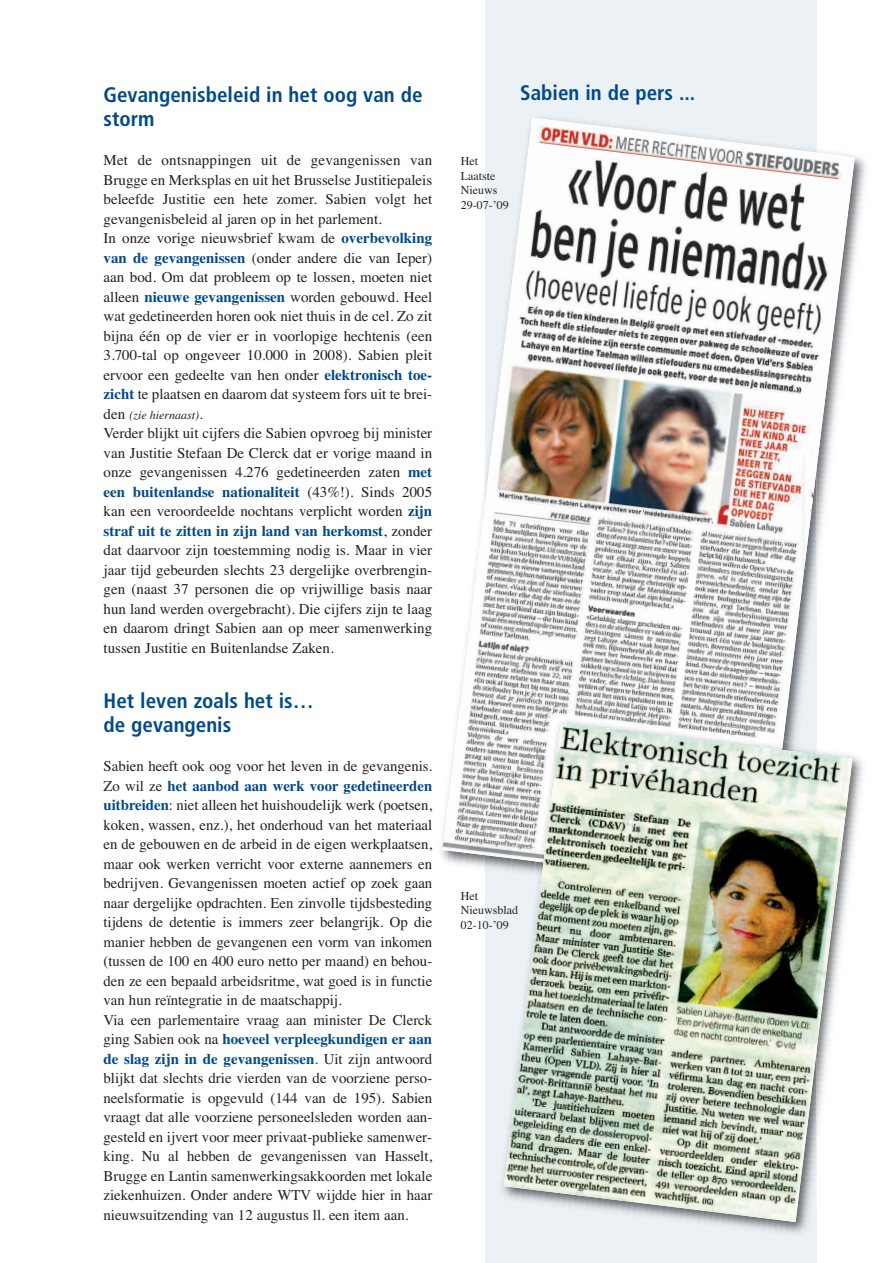
<style>
.page{position:relative;width:893px;height:1263px;background:#fff}
.page>*{position:absolute;margin:0;border:0;box-sizing:border-box;transform-origin:0 0}
.t1{font:700 condensed 21px/24px "Frutiger";color:#00498b}
.t2{font:15px/19.5px "Times";color:#231f20}
.t3{font:12px/14.4px "Times";color:#231f20}
.t4{font:italic 12px "Times";color:#231f20}
.s1{font-weight:700;color:#00498b}
.s2{font-style:normal;font-size:15px}
</style>
<div class="page">
<div style="left:485px;top:0;width:331px;height:1263px;background:#ecf1f5"></div>
<img style="left:855px;top:155px;width:11px;height:100px">
<img style="left:442px;top:118px;width:413px;height:750px">
<img style="left:852px;top:745px;width:11px;height:123px">
<img style="left:494px;top:743px;width:314px;height:490px">
<img style="left:535px;top:713px;width:248px;height:10px">
<img style="left:504px;top:723px;width:348px;height:499px">
<h1 class="t1" style="left:104px;top:85px;width:320px">Gevangenisbeleid in het oog van de storm</h1>
<p class="t2" style="left:104px;top:152px;width:330px">Met de ontsnappingen uit de gevangenissen van Brugge en Merksplas en uit het Brusselse Justitiepaleis beleefde Justitie een hete zomer. Sabien volgt het gevangenisbeleid al jaren op in het parlement.<br>In onze vorige nieuwsbrief kwam de <span class="s1">overbevolking van de gevangenissen</span> (onder andere die van Ieper) aan bod. Om dat probleem op te lossen, moeten niet alleen <span class="s1">nieuwe gevangenissen</span> worden gebouwd. Heel wat gedetineerden horen ook niet thuis in de cel. Zo zit bijna één op de vier er in voorlopige hechtenis (een 3.700-tal op ongeveer 10.000 in 2008). Sabien pleit ervoor een gedeelte van hen onder <span class="s1">elektronisch toe&shy;zicht</span> te plaatsen en daarom dat systeem fors uit te brei-</p>
<p class="t4" style="left:104px;top:410px;width:101px"><span class="s2">den</span> (zie hiernaast)<span class="s2">.</span></p>
<p class="t2" style="left:104px;top:425px;width:330px;text-align:justify">Verder blijkt uit cijfers die Sabien opvroeg bij minister van Justitie Stefaan De Clerck dat er vorige maand in onze gevangenissen 4.276 gedetineerden zaten <span class="s1">met een buitenlandse nationaliteit</span> (43%!). Sinds 2005 kan een veroordeelde nochtans verplicht worden <span class="s1">zijn straf uit te zitten in zijn land van herkomst</span>, zonder dat daarvoor zijn toestemming nodig is. Maar in vier jaar tijd gebeurden slechts 23 dergelijke overbrengin&shy;gen (naast 37 personen die op vrijwillige basis naar hun land werden overgebracht). Die cijfers zijn te laag en daarom dringt Sabien aan op meer samenwerking tussen Justitie en Buitenlandse Zaken.</p>
<h1 class="t1" style="left:104px;top:691px;width:212px">Het leven zoals het is… de gevangenis</h1>
<p class="t2" style="left:104px;top:758px;width:330px">Sabien heeft ook oog voor het leven in de gevangenis.<br>Zo wil ze <span class="s1">het aanbod aan werk voor gedetineerden uitbreiden</span>: niet alleen het huishoudelijk werk (poetsen, koken, wassen, enz.), het onderhoud van het materiaal en de gebouwen en de arbeid in de eigen werkplaatsen, maar ook werken verricht voor externe aannemers en bedrijven. Gevangenissen moeten actief op zoek gaan naar dergelijke opdrachten. Een zinvolle tijdsbesteding tijdens de detentie is immers zeer belangrijk. Op die manier hebben de gevangenen een vorm van inkomen (tussen de 100 en 400 euro netto per maand) en behou&shy;den ze een bepaald arbeidsritme, wat goed is in functie van hun reïntegratie in de maatschappij.<br>Via een parlementaire vraag aan minister De Clerck ging Sabien ook na <span class="s1">hoeveel verpleegkundigen er aan de slag zijn in de gevangenissen</span>. Uit zijn antwoord blijkt dat slechts drie vierden van de voorziene perso&shy;neelsformatie is opgevuld (144 van de 195). Sabien vraagt dat alle voorziene personeelsleden worden aan&shy;gesteld en ijvert voor meer privaat-publieke samenwer&shy;king. Nu al hebben de gevangenissen van Hasselt, Brugge en Lantin samenwerkingsakkoorden met lokale ziekenhuizen. Onder andere WTV wijdde hier in haar nieuws uitzending van 12 augustus ll. een item aan.</p>
<h1 class="t1" style="left:520px;top:82px;width:177px">Sabien in de pers ...</h1>
<p class="t3" style="left:461px;top:155px;width:49px">Het<br>Laatste<br>Nieuws<br>29-07-’09</p>
<p class="t3" style="left:461px;top:890px;width:59px">Het<br>Nieuwsblad<br>02-10-’09</p>
</div>
